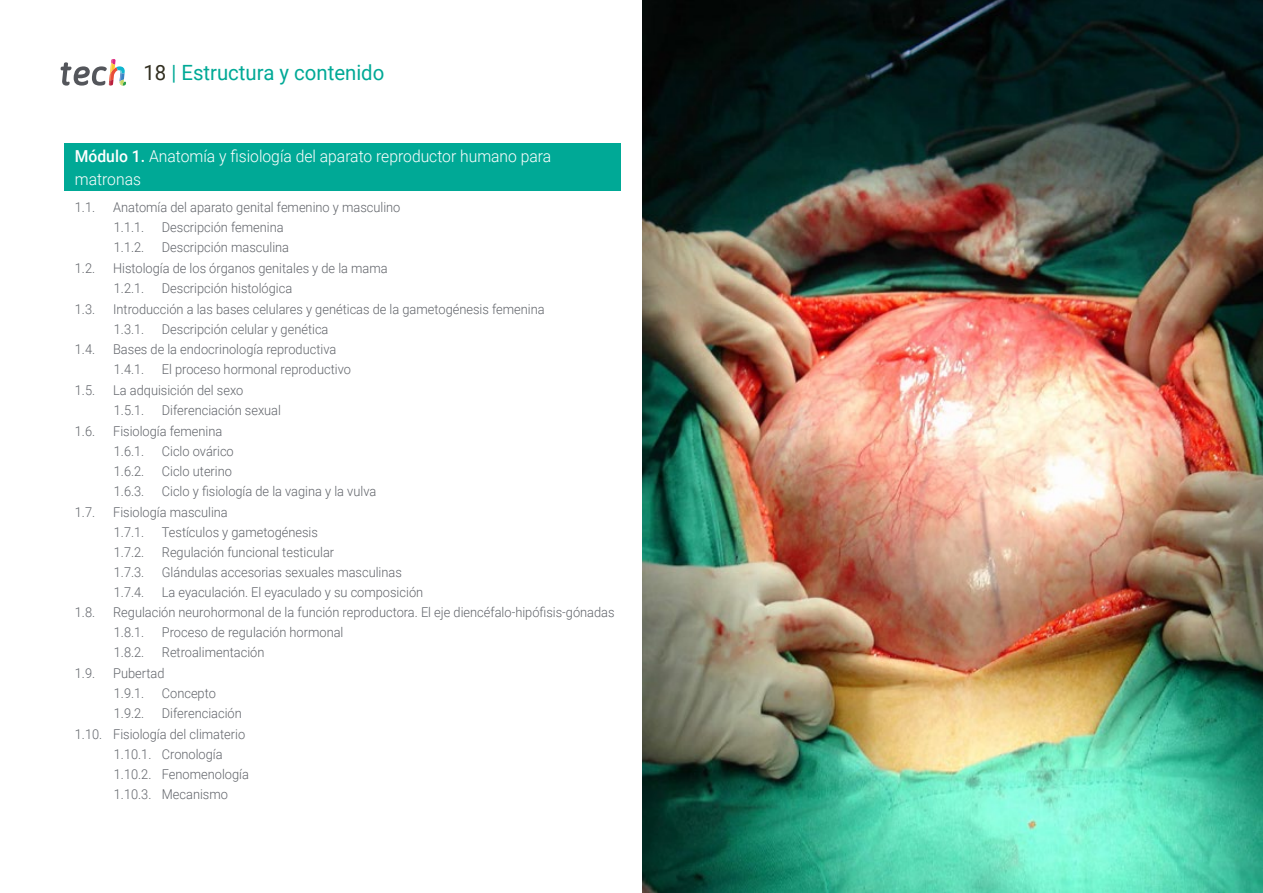
<style>
.page{position:relative;width:1263px;height:893px;background:#fff}
.page>*{position:absolute;margin:0;border:0;box-sizing:border-box;transform-origin:0 0}
.t1{font:21px "Roboto";color:#00a996}
.t2{font:300 16.5px/22.5px "Roboto";color:#fff;scale:.95 1}
.t3{font:300 13.5px/20px "Roboto";color:#61646a;scale:.95 1}
.s1{color:#312e20}
.s2{font-weight:500}
</style>
<div class="page">
<div style="left:64px;top:144px;width:557px;height:47px;background:#00a996"></div>
<img style="left:642px;top:0;width:621px;height:893px">
<svg style="left:61px;top:59px;width:65px;height:27px"></svg>
<h1 class="t1" style="left:144px;top:57px;width:242px"><span class="s1">18</span> | Estructura y contenido</h1>
<p class="t2" style="left:75px;top:145px;width:503px"><span class="s2">Módulo 1.</span> Anatomía y fisiología del aparato reproductor humano para matronas</p>
<p class="t3" style="left:75px;top:197px;width:23px">1.1.</p>
<p class="t3" style="left:113px;top:197px;width:304px">Anatomía del aparato genital femenino y masculino<br>1.1.1.</p>
<p class="t3" style="left:162px;top:217px;width:130px">Descripción femenina</p>
<p class="t3" style="left:114px;top:237px;width:34px">1.1.2.</p>
<p class="t3" style="left:162px;top:237px;width:135px">Descripción masculina</p>
<p class="t3" style="left:75px;top:258px;width:23px">1.2.</p>
<p class="t3" style="left:113px;top:258px;width:291px">Histología de los órganos genitales y de la mama<br>1.2.1.</p>
<p class="t3" style="left:162px;top:278px;width:139px">Descripción histológica</p>
<p class="t3" style="left:75px;top:298px;width:23px">1.3.</p>
<p class="t3" style="left:113px;top:298px;width:456px">Introducción a las bases celulares y genéticas de la gametogénesis femenina<br>1.3.1.</p>
<p class="t3" style="left:162px;top:318px;width:177px">Descripción celular y genética</p>
<p class="t3" style="left:75px;top:339px;width:23px">1.4.</p>
<p class="t3" style="left:113px;top:339px;width:236px">Bases de la endocrinología reproductiva<br>1.4.1.</p>
<p class="t3" style="left:162px;top:359px;width:201px">El proceso hormonal reproductivo</p>
<p class="t3" style="left:75px;top:380px;width:23px">1.5.</p>
<p class="t3" style="left:113px;top:380px;width:139px">La adquisición del sexo<br>1.5.1.</p>
<p class="t3" style="left:162px;top:400px;width:127px">Diferenciación sexual</p>
<p class="t3" style="left:75px;top:421px;width:23px">1.6.</p>
<p class="t3" style="left:113px;top:421px;width:116px">Fisiología femenina<br>1.6.1.</p>
<p class="t3" style="left:162px;top:441px;width:77px">Ciclo ovárico</p>
<p class="t3" style="left:114px;top:461px;width:34px">1.6.2.</p>
<p class="t3" style="left:162px;top:461px;width:75px">Ciclo uterino</p>
<p class="t3" style="left:114px;top:481px;width:34px">1.6.3.</p>
<p class="t3" style="left:162px;top:481px;width:227px">Ciclo y fisiología de la vagina y la vulva</p>
<p class="t3" style="left:75px;top:501px;width:23px">1.7.</p>
<p class="t3" style="left:113px;top:501px;width:122px">Fisiología masculina<br>1.7.1.</p>
<p class="t3" style="left:162px;top:521px;width:166px">Testículos y gametogénesis</p>
<p class="t3" style="left:114px;top:541px;width:34px">1.7.2.</p>
<p class="t3" style="left:162px;top:541px;width:183px">Regulación funcional testicular</p>
<p class="t3" style="left:114px;top:561px;width:34px">1.7.3.</p>
<p class="t3" style="left:162px;top:561px;width:254px">Glándulas accesorias sexuales masculinas</p>
<p class="t3" style="left:114px;top:581px;width:34px">1.7.4.</p>
<p class="t3" style="left:162px;top:581px;width:277px">La eyaculación. El eyaculado y su composición</p>
<p class="t3" style="left:75px;top:602px;width:23px">1.8.</p>
<p class="t3" style="left:113px;top:602px;width:529px">Regulación neurohormonal de la función reproductora. El eje diencéfalo-hipófisis-gónadas<br>1.8.1.</p>
<p class="t3" style="left:162px;top:622px;width:193px">Proceso de regulación hormonal</p>
<p class="t3" style="left:114px;top:642px;width:34px">1.8.2.</p>
<p class="t3" style="left:162px;top:642px;width:110px">Retroalimentación</p>
<p class="t3" style="left:75px;top:663px;width:23px">1.9.</p>
<p class="t3" style="left:113px;top:663px;width:56px">Pubertad<br>1.9.1.</p>
<p class="t3" style="left:162px;top:683px;width:58px">Concepto</p>
<p class="t3" style="left:114px;top:703px;width:34px">1.9.2.</p>
<p class="t3" style="left:162px;top:703px;width:86px">Diferenciación</p>
<p class="t3" style="left:75px;top:724px;width:181px">1.10. Fisiología del climaterio</p>
<p class="t3" style="left:114px;top:744px;width:116px">1.10.1. Cronología</p>
<p class="t3" style="left:114px;top:764px;width:144px">1.10.2. Fenomenología</p>
<p class="t3" style="left:114px;top:784px;width:122px">1.10.3. Mecanismo</p>
</div>
